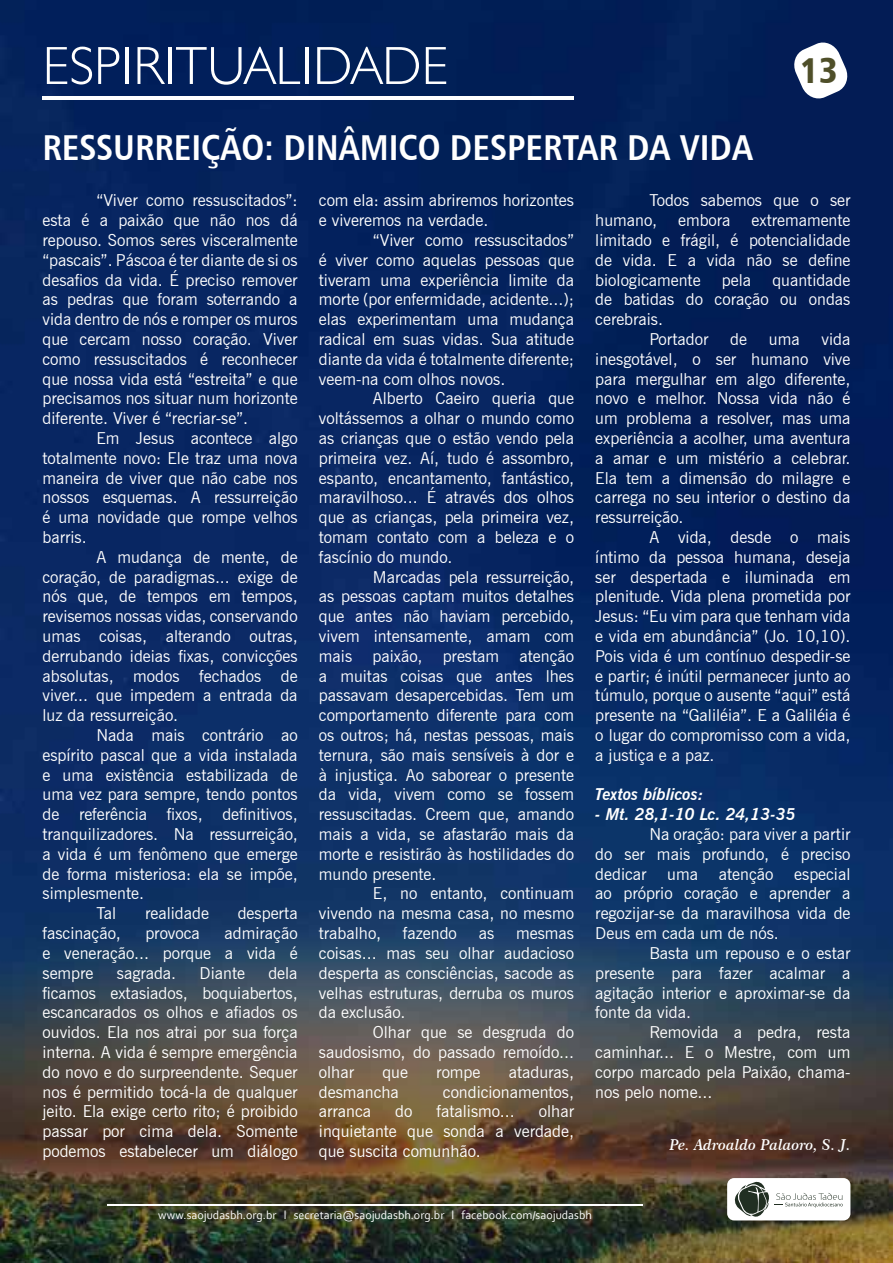
<style>
.page{position:relative;width:893px;height:1263px;background:#fff}
.page>*{position:absolute;margin:0;border:0;box-sizing:border-box;transform-origin:0 0}
.t1{font:300 54px "Humanist 521 BT";color:#fff}
.t2{font:36px "Humanist 777 BT Bold Condensed B";color:#fff}
.t3{font:36px "Humanist 777 BT Black Condensed B";color:#4f4f29}
.t4{font:16.5px/19.8px "News Gothic BT";color:#fff;text-align:justify}
.t5{font:italic 700 16.5px "News Gothic BT";color:#fff}
.t6{font:15px "Century 751 BT Semi Bold Italic B";color:#fff}
.t7{font:12px "Corbel";color:#fff}
</style>
<div class="page">
<img style="left:0;top:0;width:893px;height:1263px">
<hr style="left:108px;top:1204px;width:535px;height:2px;background:#fff">
<div style="left:727px;top:1178px;width:123px;height:42px;background:#fff;border-radius:7px"></div>
<svg style="left:734px;top:1181px;width:109px;height:36px"></svg>
<svg style="left:792px;top:40px;width:58px;height:61px"></svg>
<hr style="left:43px;top:96px;width:531px;height:4px;background:#fff">
<h1 class="t1" style="left:43px;top:32px;width:407px">ESPIRITUALIDADE</h1>
<h2 class="t3" style="left:800px;top:48px;width:39px">13</h2>
<h2 class="t2" style="left:43px;top:125px;width:712px">RESSURREIÇÃO: DINÂMICO DESPERTAR DA VIDA</h2>
<p class="t4" style="left:43px;top:191px;width:257px;text-indent:54px">“Viver como ressuscitados”: esta é a paixão que não nos dá repouso. Somos seres visceralmente “pascais”. Páscoa é ter diante de si os desafios da vida. É preciso remover as pedras que foram soterrando a vida dentro de nós e romper os muros que cercam nosso coração. Viver como ressuscitados é reconhecer que nossa vida está “estreita” e que precisamos nos situar num horizonte diferente. Viver é “recriar-se”.</p>
<p class="t4" style="left:43px;top:428px;width:257px;text-indent:54px">Em Jesus acontece algo totalmente novo: Ele traz uma nova maneira de viver que não cabe nos nossos esquemas. A ressurreição é uma novidade que rompe velhos barris.</p>
<p class="t4" style="left:43px;top:547px;width:257px;text-indent:54px">A mudança de mente, de coração, de paradigmas... exige de nós que, de tempos em tempos, revisemos nossas vidas, conservando umas coisas, alterando outras, derrubando ideias fixas, convicções absolutas, modos fechados de viver... que impedem a entrada da luz da ressurreição.</p>
<p class="t4" style="left:97px;top:725px;width:203px">Nada mais contrário ao</p>
<p class="t4" style="left:43px;top:745px;width:257px">espírito pascal que a vida instalada</p>
<p class="t4" style="left:43px;top:765px;width:257px">e uma existência estabilizada de</p>
<p class="t4" style="left:43px;top:785px;width:257px">uma vez para sempre, tendo pontos</p>
<p class="t4" style="left:43px;top:804px;width:257px">de referência fixos, definitivos,</p>
<p class="t4" style="left:43px;top:824px;width:257px">tranquilizadores. Na ressurreição,</p>
<p class="t4" style="left:43px;top:844px;width:257px">a vida é um fenômeno que emerge</p>
<p class="t4" style="left:43px;top:864px;width:257px">de forma misteriosa: ela se impõe,</p>
<p class="t4" style="left:43px;top:884px;width:103px">simplesmente.</p>
<p class="t4" style="left:97px;top:903px;width:21px">Tal</p>
<p class="t4" style="left:145px;top:903px;width:65px">realidade</p>
<p class="t4" style="left:238px;top:903px;width:61px">desperta</p>
<p class="t4" style="left:43px;top:923px;width:80px">fascinação,</p>
<p class="t4" style="left:145px;top:923px;width:56px">provoca</p>
<p class="t4" style="left:595px;top:191px;width:257px;text-indent:54px">Todos sabemos que o ser humano,</p>
<p class="t4" style="left:319px;top:191px;width:257px">com ela: assim abriremos horizontes e viveremos na verdade.</p>
<p class="t4" style="left:319px;top:230px;width:257px;text-indent:54px">“Viver como ressuscitados” é viver como aquelas pessoas que tiveram uma experiência limite da morte (por enfermidade, acidente...); elas experimentam uma mudança radical em suas vidas. Sua atitude diante da vida é totalmente diferente; veem-na com olhos novos.</p>
<p class="t4" style="left:319px;top:389px;width:257px;text-indent:54px">Alberto Caeiro queria que voltássemos a olhar o mundo como as crianças que o estão vendo pela primeira vez. Aí, tudo é assombro, espanto, encantamento, fantástico, maravilhoso... É através dos olhos que as crianças, pela primeira vez, tomam contato com a beleza e o fascínio do mundo.</p>
<p class="t4" style="left:319px;top:567px;width:257px;text-indent:54px">Marcadas pela ressurreição, as pessoas captam muitos detalhes que antes não haviam percebido, vivem intensamente, amam com mais paixão, prestam atenção a muitas coisas que antes lhes passavam desapercebidas. Tem um comportamento diferente para com os outros; há, nestas pessoas, mais ternura, são mais sensíveis à dor e à injustiça. Ao saborear o presente da vida, vivem como se fossem ressuscitadas. Creem que, amando mais a vida, se afastarão mais da morte e resistirão às hostilidades do mundo presente.</p>
<p class="t4" style="left:319px;top:884px;width:257px;text-indent:54px">E, no entanto, continuam vivendo na mesma casa, no mesmo trabalho,</p>
<p class="t4" style="left:678px;top:210px;width:54px">embora</p>
<p class="t4" style="left:595px;top:210px;width:257px;text-indent:156px">extremamente limitado e frágil, é potencialidade de vida. E a vida não se define biologicamente</p>
<p class="t4" style="left:722px;top:270px;width:31px">pela</p>
<p class="t4" style="left:772px;top:270px;width:80px">quantidade</p>
<p class="t4" style="left:595px;top:290px;width:257px">de batidas do coração ou ondas</p>
<p class="t4" style="left:595px;top:309px;width:69px">cerebrais.</p>
<p class="t4" style="left:649px;top:329px;width:61px">Portador</p>
<p class="t4" style="left:730px;top:329px;width:18px">de</p>
<p class="t4" style="left:769px;top:329px;width:32px">uma</p>
<p class="t4" style="left:595px;top:329px;width:257px;text-indent:226px">vida inesgotável, o ser humano vive para mergulhar em algo diferente, novo e melhor. Nossa vida não é um problema a resolver, mas uma experiência a acolher, uma aventura a amar e um mistério a celebrar.<br>Ela tem a dimensão do milagre e carrega no seu interior o destino da ressurreição.</p>
<p class="t4" style="left:595px;top:527px;width:257px;text-indent:54px">A vida, desde o mais íntimo da pessoa humana, deseja ser despertada e iluminada em plenitude. Vida plena prometida por Jesus: “Eu vim para que tenham vida e vida em abundância” (Jo. 10,10).<br>Pois vida é um contínuo despedir-se e partir; é inútil permanecer junto ao túmulo, porque o ausente “aqui” está presente na “Galiléia”. E a Galiléia é o lugar do compromisso com a vida, a justiça e a paz.</p>
<p class="t5" style="left:595px;top:784px;width:110px">Textos bíblicos:</p>
<p class="t5" style="left:595px;top:804px;width:202px">- Mt. 28,1-10 Lc. 24,13-35</p>
<p class="t4" style="left:595px;top:824px;width:257px;text-indent:54px">Na oração: para viver a partir do ser mais profundo, é preciso dedicar</p>
<p class="t4" style="left:595px;top:864px;width:257px;text-indent:199px">especial ao próprio coração e aprender a regozijar-se da maravilhosa vida de Deus em cada um de nós.</p>
<p class="t4" style="left:595px;top:943px;width:257px;text-indent:54px">Basta um repouso e o estar presente para fazer acalmar a agitação interior e aproximar-se da fonte da vida.</p>
<p class="t4" style="left:595px;top:1022px;width:257px;text-indent:54px">Removida a pedra, resta caminhar... E o Mestre, com um corpo marcado pela Paixão, chama&shy;nos pelo nome...</p>
<p class="t6" style="left:669px;top:1135px;width:182px">Pe. Adroaldo Palaoro, S. J.</p>
<p class="t4" style="left:667px;top:864px;width:32px">uma</p>
<p class="t4" style="left:719px;top:864px;width:56px">atenção</p>
<p class="t4" style="left:403px;top:923px;width:56px">fazendo</p>
<p class="t4" style="left:479px;top:923px;width:17px">as</p>
<p class="t4" style="left:43px;top:923px;width:257px;text-indent:182px">admiração e veneração... porque a vida é sempre</p>
<p class="t4" style="left:319px;top:923px;width:257px;text-indent:197px">mesmas coisas... mas seu olhar audacioso desperta as consciências, sacode as velhas estruturas, derruba os muros da exclusão.</p>
<p class="t4" style="left:319px;top:1022px;width:257px;text-indent:54px">Olhar que se desgruda do saudosismo, do passado remoído... olhar</p>
<p class="t4" style="left:43px;top:963px;width:257px;text-indent:226px">dela ficamos extasiados, boquiabertos, escancarados os olhos e afiados os ouvidos. Ela nos atrai por sua força interna. A vida é sempre emergência do novo e do surpreendente. Sequer nos é permitido tocá-la de qualquer jeito. Ela exige certo rito; é proibido passar por cima dela. Somente podemos estabelecer um diálogo</p>
<p class="t4" style="left:117px;top:963px;width:61px">sagrada.</p>
<p class="t4" style="left:200px;top:963px;width:47px">Diante</p>
<p class="t4" style="left:382px;top:1062px;width:27px">que</p>
<p class="t4" style="left:436px;top:1062px;width:46px">rompe</p>
<p class="t4" style="left:509px;top:1062px;width:67px">ataduras,</p>
<p class="t4" style="left:319px;top:1082px;width:81px">desmancha</p>
<p class="t4" style="left:443px;top:1082px;width:133px">condicionamentos,</p>
<p class="t4" style="left:319px;top:1101px;width:54px">arranca</p>
<p class="t4" style="left:395px;top:1101px;width:19px">do</p>
<p class="t4" style="left:437px;top:1101px;width:80px">fatalismo...</p>
<p class="t4" style="left:319px;top:1101px;width:257px;text-indent:220px">olhar inquietante que sonda a verdade, que suscita comunhão.</p>
<p class="t7" style="left:158px;top:1207px;width:435px">www.saojudasbh.org.br l secretaria@saojudasbh.org.br l facebook.com/saojudasbh</p>
</div>
